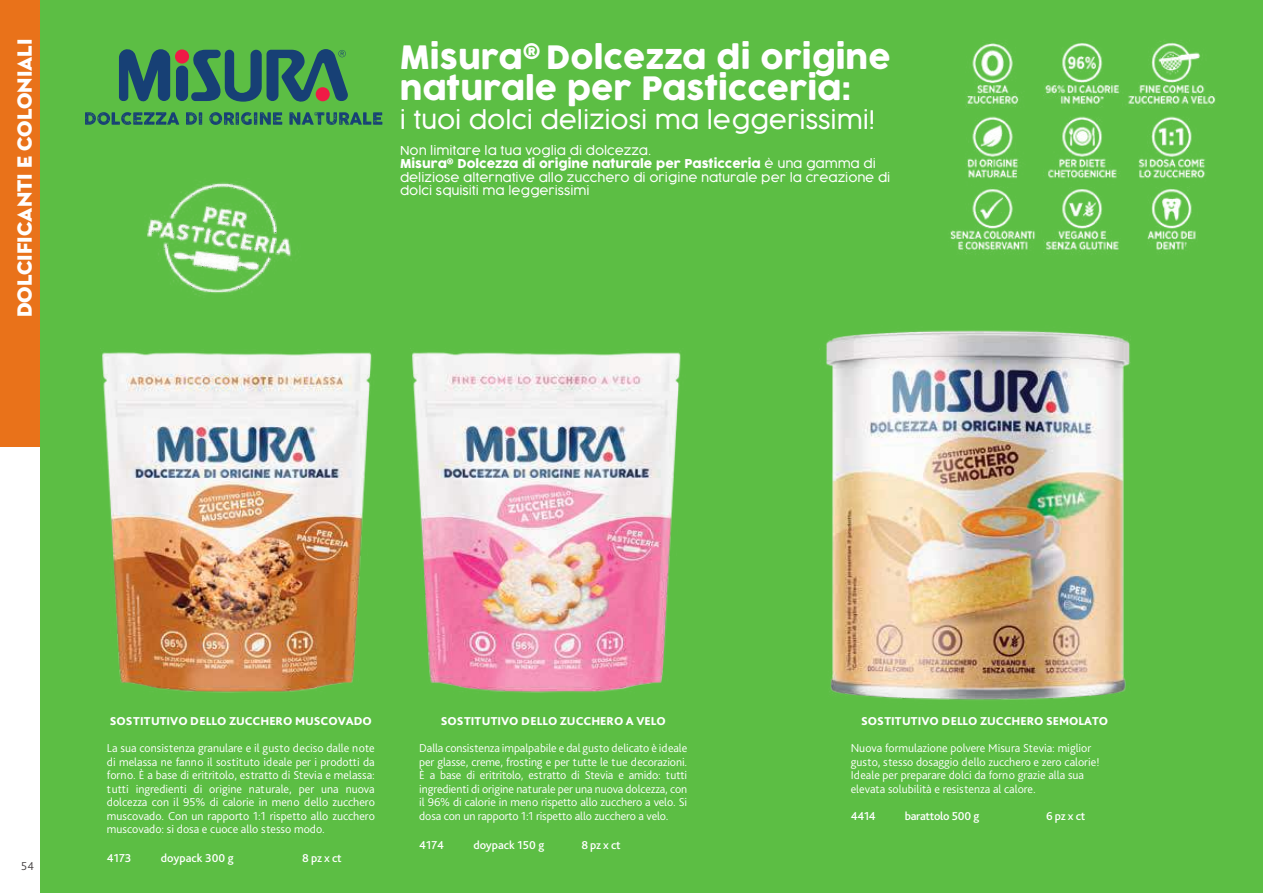
<style>
.page{position:relative;width:1263px;height:893px;background:#fff}
.page>*{position:absolute;margin:0;border:0;box-sizing:border-box;transform-origin:0 0}
.t1{font:31.5px/31.5px "Cocogoose";color:#fff}
.t2{font:300 24px "Cocogoose";color:#fff}
.t3{font:21px "Neutra Disp Titling";color:#fff}
.t4{font:300 12px/13.5px "Bliss Pro";color:#fff;text-align:justify}
.t5{font:300 12px/13.5px "Cocogoose";color:#fff}
.t6{font:800 12px "Bliss Pro";color:#fff}
.t7{font:500 12px "Bliss Pro";letter-spacing:-.015em;color:#fff}
.t8{font:300 12px "Bliss Pro";color:#444041}
.s1{font-weight:400}
</style>
<div class="page">
<div style="left:0;top:0;width:43px;height:446px;background:#e9721a"></div>
<div style="left:40px;top:0;width:1223px;height:893px;background:#5cbe44"></div>
<img style="left:100px;top:348px;width:272px;height:345px">
<img style="left:410px;top:348px;width:271px;height:345px">
<img style="left:950px;top:41px;width:266px;height:200px">
<div style="left:175px;top:49px;width:14px;height:15px;background:#f01a46;border-radius:50%"></div>
<div style="left:176px;top:66px;width:12px;height:35px;background:#174075;border-radius:6px"></div>
<svg style="left:119px;top:49px;width:51px;height:53px"></svg>
<svg style="left:191px;top:49px;width:157px;height:53px"></svg>
<svg style="left:85px;top:112px;width:94px;height:13px"></svg>
<svg style="left:186px;top:112px;width:16px;height:13px"></svg>
<svg style="left:209px;top:112px;width:73px;height:13px"></svg>
<svg style="left:289px;top:112px;width:93px;height:13px"></svg>
<img style="left:147px;top:182px;width:145px;height:113px">
<img style="left:826px;top:241px;width:361px;height:459px">
<h3 class="t3" style="left:11px;top:317px;width:280px;rotate:-90deg">DOLCIFICANTI E COLONIALI</h3>
<h1 class="t1" style="left:400px;top:43px;width:492px">Misura<sup>®</sup> Dolcezza di origine naturale per Pasticceria:</h1>
<h2 class="t2" style="left:400px;top:103px;width:478px">i tuoi dolci deliziosi ma leggerissimi!</h2>
<p class="t5" style="left:400px;top:143px;width:492px">Non limitare la tua voglia di dolcezza.<br><span class="s1">Misura</span><sup>®</sup> <span class="s1">Dolcezza di origine naturale per Pasticceria</span> è una gamma di deliziose alternative allo zucchero di origine naturale per la creazione di dolci squisiti ma leggerissimi</p>
<p class="t8" style="left:21px;top:858px;width:14px">54</p>
<p class="t6" style="left:110px;top:714px;width:264px">SOSTITUTIVO DELLO ZUCCHERO MUSCOVADO</p>
<p class="t4" style="left:107px;top:741px;width:269px">La sua consistenza granulare e il gusto deciso dalle note di melassa ne fanno il sostituto ideale per i prodotti da forno. È a base di eritritolo, estratto di Stevia e melassa: tutti ingredienti di origine naturale, per una nuova dolcezza con il 95% di calorie in meno dello zucchero muscovado. Con un rapporto 1:1 rispetto allo zucchero muscovado: si dosa e cuoce allo stesso modo.</p>
<p class="t7" style="left:107px;top:851px;width:26px">4173</p>
<p class="t7" style="left:161px;top:851px;width:74px">doypack 300 g</p>
<p class="t7" style="left:302px;top:851px;width:41px">8 pz x ct</p>
<p class="t6" style="left:441px;top:714px;width:227px">SOSTITUTIVO DELLO ZUCCHERO A VELO</p>
<p class="t4" style="left:419px;top:741px;width:269px">Dalla consistenza impalpabile e dal gusto delicato è ideale per glasse, creme, frosting e per tutte le tue decorazioni.<br>È a base di eritritolo, estratto di Stevia e amido: tutti ingredienti di origine naturale per una nuova dolcezza, con il 96% di calorie in meno rispetto allo zucchero a velo. Si dosa con un rapporto 1:1 rispetto allo zucchero a velo.</p>
<p class="t7" style="left:419px;top:837px;width:26px">4174</p>
<p class="t7" style="left:473px;top:837px;width:73px">doypack 150 g</p>
<p class="t7" style="left:581px;top:837px;width:41px">8 pz x ct</p>
<p class="t6" style="left:861px;top:714px;width:249px">SOSTITUTIVO DELLO ZUCCHERO SEMOLATO</p>
<p class="t4" style="left:851px;top:741px;width:250px;text-align:left">Nuova formulazione polvere Misura Stevia: miglior gusto, stesso dosaggio dello zucchero e zero calorie!<br>Ideale per preparare dolci da forno grazie alla sua elevata solubilità e resistenza al calore.</p>
<p class="t7" style="left:851px;top:808px;width:27px">4414</p>
<p class="t7" style="left:905px;top:808px;width:76px">barattolo 500 g</p>
<p class="t7" style="left:1046px;top:808px;width:41px">6 pz x ct</p>
</div>
